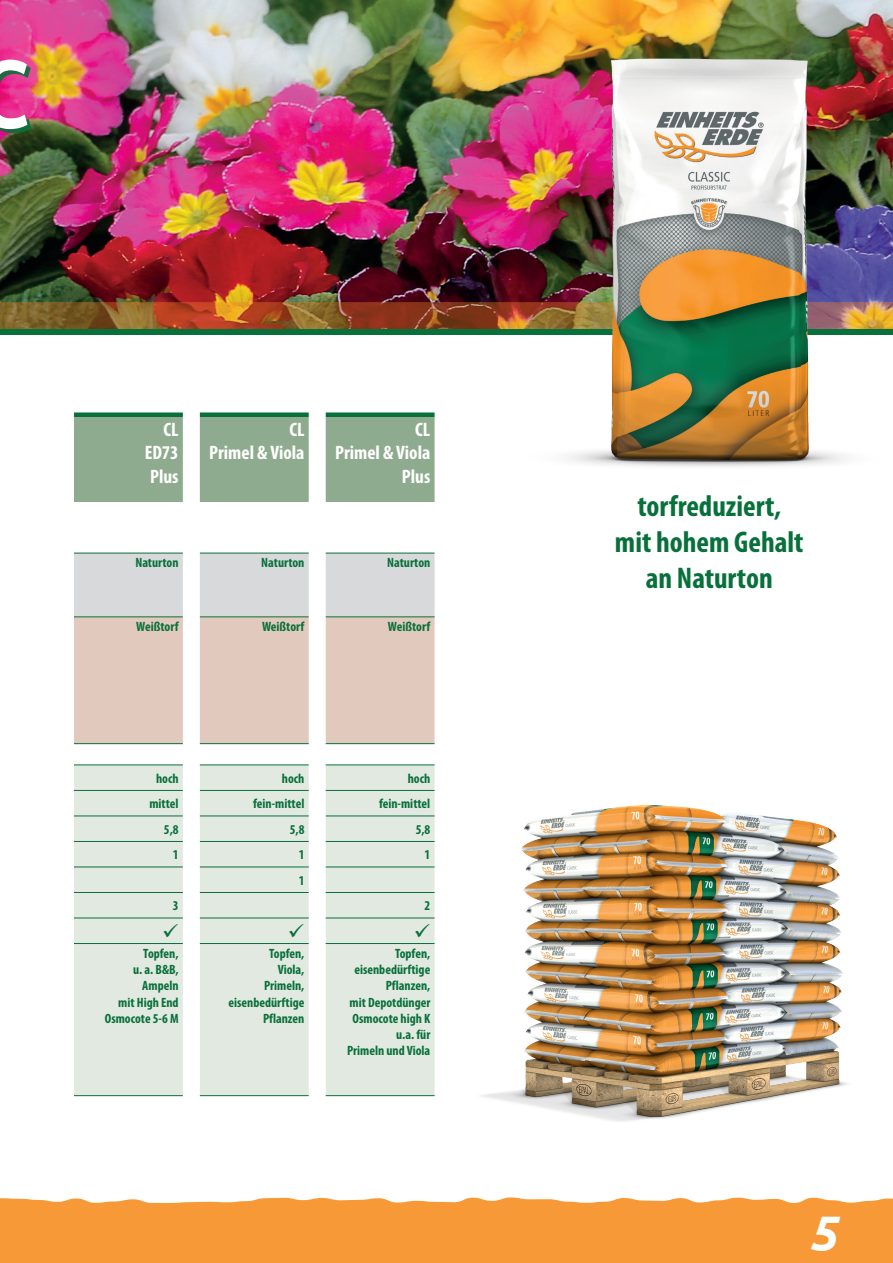
<style>
.page{position:relative;width:893px;height:1263px;background:#fff}
.page>*{position:absolute;margin:0;border:0;box-sizing:border-box;transform-origin:0 0}
.t1{font:500 96px "Ubuntu";color:#fff;scale:.85 1}
.t2{font:italic 700 49.95px "Ubuntu";color:#fff}
.t3{font:700 condensed 30px/36px "Myriad Pro";color:#08703b;text-align:center}
.t4{font:700 condensed 19.5px/23.4px "Myriad Pro";color:#fff;text-align:right}
.t5{font:700 condensed 13.5px/16.2px "Myriad Pro";color:#08703b;text-align:right}
</style>
<div class="page">
<div style="left:0;top:1197px;width:893px;height:66px;background:#f79936"></div>
<img style="left:0;top:0;width:893px;height:175px">
<img style="left:0;top:175px;width:525px;height:160px">
<div style="left:0;top:329px;width:893px;height:5px;background:#08703b"></div>
<div style="left:0;top:63px;width:31px;height:70px;background:#08703b;opacity:.9"></div>
<svg style="left:74px;top:412px;width:361px;height:90px;background:#94b096"></svg>
<svg style="left:74px;top:617px;width:361px;height:127px;background:#e4cec3"></svg>
<svg style="left:74px;top:765px;width:361px;height:331px;background:#e3eae2"></svg>
<svg style="left:74px;top:553px;width:361px;height:64px;background:#d9dbdd"></svg>
<hr style="left:74px;top:617px;width:109px;height:1px;background:#08703b">
<hr style="left:200px;top:617px;width:109px;height:1px;background:#08703b">
<hr style="left:326px;top:617px;width:109px;height:1px;background:#08703b">
<hr style="left:74px;top:765px;width:109px;height:1px;background:#08703b">
<hr style="left:200px;top:765px;width:109px;height:1px;background:#08703b">
<hr style="left:326px;top:765px;width:109px;height:1px;background:#08703b">
<hr style="left:74px;top:790px;width:109px;height:1px;background:#08703b">
<hr style="left:326px;top:790px;width:109px;height:1px;background:#08703b">
<hr style="left:74px;top:816px;width:109px;height:1px;background:#08703b">
<hr style="left:200px;top:816px;width:109px;height:1px;background:#08703b">
<hr style="left:326px;top:816px;width:109px;height:1px;background:#08703b">
<hr style="left:74px;top:841px;width:109px;height:1px;background:#08703b">
<hr style="left:200px;top:841px;width:109px;height:1px;background:#08703b">
<hr style="left:326px;top:841px;width:109px;height:1px;background:#08703b">
<hr style="left:74px;top:867px;width:109px;height:1px;background:#08703b">
<hr style="left:200px;top:867px;width:109px;height:1px;background:#08703b">
<hr style="left:326px;top:867px;width:109px;height:1px;background:#08703b">
<hr style="left:74px;top:892px;width:109px;height:1px;background:#08703b">
<hr style="left:200px;top:892px;width:109px;height:1px;background:#08703b">
<hr style="left:326px;top:892px;width:109px;height:1px;background:#08703b">
<hr style="left:74px;top:918px;width:109px;height:1px;background:#08703b">
<hr style="left:200px;top:918px;width:109px;height:1px;background:#08703b">
<hr style="left:326px;top:918px;width:109px;height:1px;background:#08703b">
<hr style="left:74px;top:943px;width:109px;height:1px;background:#08703b">
<hr style="left:200px;top:943px;width:109px;height:1px;background:#08703b">
<hr style="left:326px;top:943px;width:109px;height:1px;background:#08703b">
<hr style="left:74px;top:1095px;width:109px;height:1px;background:#08703b">
<hr style="left:200px;top:1095px;width:109px;height:1px;background:#08703b">
<hr style="left:326px;top:1095px;width:109px;height:1px;background:#08703b">
<hr style="left:74px;top:743px;width:109px;height:1px;background:#08703b">
<hr style="left:200px;top:743px;width:109px;height:1px;background:#08703b">
<hr style="left:326px;top:743px;width:109px;height:1px;background:#08703b">
<hr style="left:200px;top:790px;width:109px;height:1px;background:#08703b">
<hr style="left:74px;top:553px;width:109px;height:1px;background:#08703b">
<hr style="left:200px;top:553px;width:109px;height:1px;background:#08703b">
<hr style="left:326px;top:553px;width:109px;height:1px;background:#08703b">
<img style="left:482px;top:805px;width:366px;height:317px">
<img style="left:525px;top:47px;width:368px;height:420px">
<svg style="left:164px;top:924px;width:14px;height:14px"></svg>
<svg style="left:289px;top:924px;width:15px;height:14px"></svg>
<svg style="left:415px;top:924px;width:15px;height:14px"></svg>
<h1 class="t1" style="left:-22px;top:33px;width:63px">C</h1>
<h3 class="t4" style="left:145px;top:418px;width:35px;text-align:justify;text-indent:19px">CL ED73<br>Plus</h3>
<h3 class="t4" style="left:209px;top:418px;width:97px">CL<br>Primel &amp; Viola</h3>
<h3 class="t4" style="left:335px;top:418px;width:97px">CL<br>Primel &amp; Viola<br>Plus</h3>
<p class="t5" style="left:135px;top:555px;width:45px">Naturton</p>
<p class="t5" style="left:261px;top:555px;width:45px">Naturton</p>
<p class="t5" style="left:387px;top:555px;width:45px">Naturton</p>
<p class="t5" style="left:136px;top:619px;width:44px">Weißtorf</p>
<p class="t5" style="left:262px;top:619px;width:44px">Weißtorf</p>
<p class="t5" style="left:388px;top:619px;width:44px">Weißtorf</p>
<p class="t5" style="left:156px;top:770px;width:24px">hoch</p>
<p class="t5" style="left:282px;top:770px;width:24px">hoch</p>
<p class="t5" style="left:408px;top:770px;width:24px">hoch</p>
<p class="t5" style="left:149px;top:796px;width:31px">mittel</p>
<p class="t5" style="left:253px;top:796px;width:53px">fein-mittel</p>
<p class="t5" style="left:379px;top:796px;width:53px">fein-mittel</p>
<p class="t5" style="left:164px;top:821px;width:16px">5,8</p>
<p class="t5" style="left:290px;top:821px;width:16px">5,8</p>
<p class="t5" style="left:416px;top:821px;width:16px">5,8</p>
<p class="t5" style="left:173px;top:847px;width:7px">1</p>
<p class="t5" style="left:299px;top:847px;width:7px">1</p>
<p class="t5" style="left:425px;top:847px;width:7px">1</p>
<p class="t5" style="left:299px;top:872px;width:7px">1</p>
<p class="t5" style="left:173px;top:898px;width:7px">3</p>
<p class="t5" style="left:425px;top:898px;width:7px">2</p>
<p class="t5" style="left:105px;top:945px;width:75px">Topfen,<br>u. a. B&amp;B,<br>Ampeln<br>mit High End<br>Osmocote 5-6 M</p>
<p class="t5" style="left:229px;top:945px;width:77px">Topfen,<br>Viola,<br>Primeln, eisenbedürftige<br>Pflanzen</p>
<p class="t5" style="left:347px;top:945px;width:85px">Topfen, eisenbedürftige<br>Pflanzen,<br>mit Depotdünger<br>Osmocote high K u.a. für<br>Primeln und Viola</p>
<h3 class="t3" style="left:615px;top:488px;width:190px">torfreduziert,<br>mit hohem Gehalt an Naturton</h3>
<h2 class="t2" style="left:808px;top:1202px;width:30px">5</h2>
</div>
